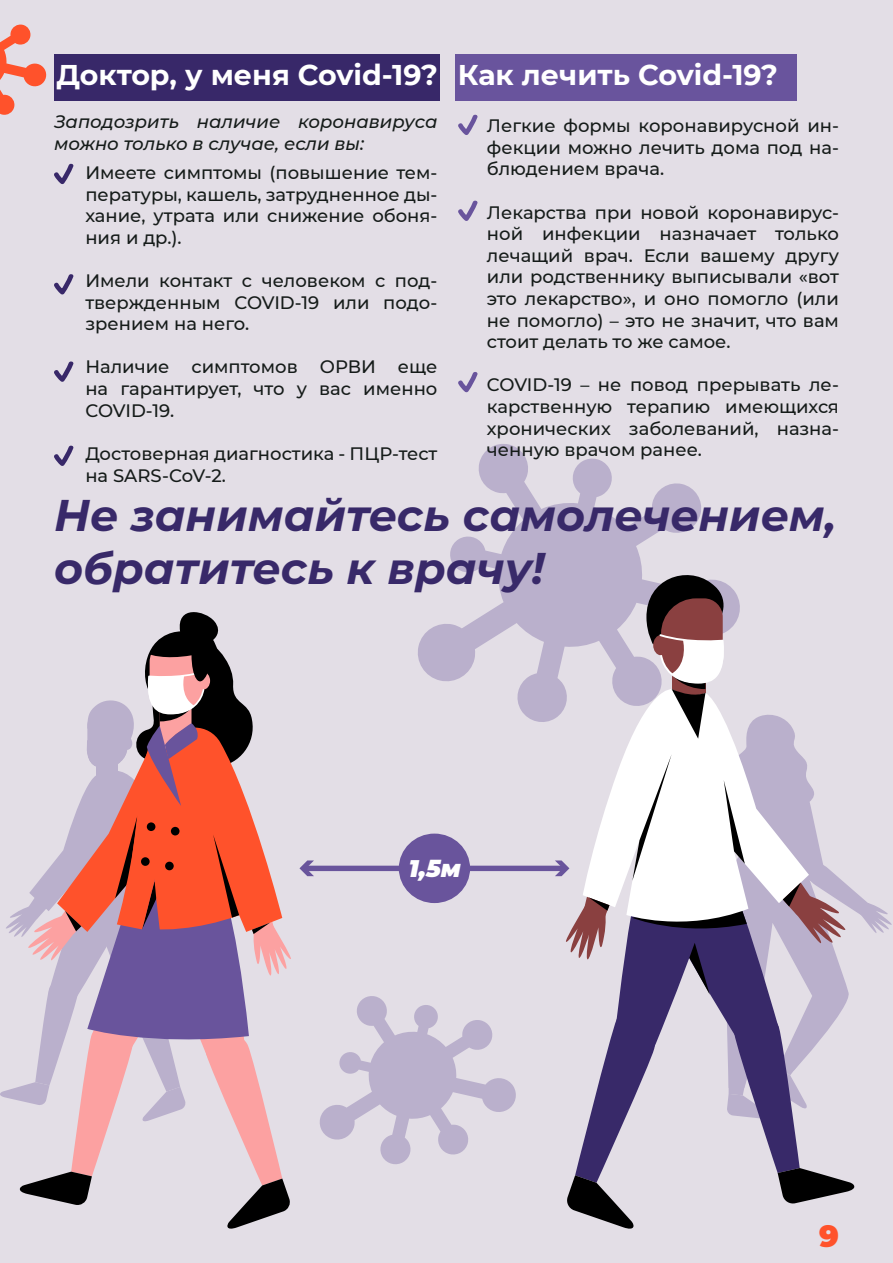
<style>
.page{position:relative;width:893px;height:1263px;background:#e3dee6}
.page>*{position:absolute;margin:0;border:0;box-sizing:border-box;transform-origin:0 0}
.t1{font:italic 700 44.25px/53.1px "Montserrat";color:#382969}
.t2{font:900 30px "Montserrat";color:#ff522b}
.t3{font:700 28.5px "Montserrat";color:#fff}
.t4{font:italic 900 24px "Montserrat";color:#fff}
.t5{font:500 18px/21.6px "Montserrat";color:#151b19;text-align:justify}
.t6{font:italic 500 18px/21.6px "Montserrat";color:#151b19}
</style>
<div class="page">
<svg style="left:418px;top:444px;width:283px;height:278px"></svg>
<svg style="left:319px;top:996px;width:197px;height:168px"></svg>
<svg style="left:0;top:612px;width:291px;height:617px"></svg>
<div style="left:399px;top:833px;width:71px;height:70px;background:#69549c;border-radius:50%"></div>
<div style="left:305px;top:866px;width:259px;height:5px;background:#69549c"></div>
<svg style="left:299px;top:860px;width:15px;height:16px"></svg>
<svg style="left:555px;top:565px;width:337px;height:664px"></svg>
<svg style="left:0;top:24px;width:47px;height:91px"></svg>
<div style="left:455px;top:54px;width:342px;height:47px;background:#69549d"></div>
<div style="left:54px;top:54px;width:386px;height:47px;background:#382869"></div>
<svg style="left:458px;top:200px;width:20px;height:21px"></svg>
<svg style="left:458px;top:114px;width:20px;height:21px"></svg>
<svg style="left:458px;top:372px;width:20px;height:21px"></svg>
<svg style="left:54px;top:163px;width:20px;height:21px"></svg>
<svg style="left:54px;top:274px;width:20px;height:21px"></svg>
<svg style="left:54px;top:361px;width:20px;height:21px"></svg>
<svg style="left:54px;top:445px;width:20px;height:21px"></svg>
<h3 class="t3" style="left:56px;top:54px;width:723px">Доктор, у меня Covid-19? Как лечить Covid-19?</h3>
<p class="t6" style="left:54px;top:110px;width:385px">Заподозрить наличие коронавируса можно только в случае, если вы:</p>
<p class="t5" style="left:85px;top:161px;width:354px">Имеете симптомы (повышение тем&shy;пературы, кашель, затрудненное ды&shy;хание, утрата или снижение обоня&shy;ния и др.).</p>
<p class="t5" style="left:85px;top:269px;width:354px">Имели контакт с человеком с под&shy;твержденным COVID-19 или подо&shy;зрением на него.</p>
<p class="t5" style="left:85px;top:356px;width:354px">Наличие симптомов ОРВИ еще на гарантирует, что у вас именно COVID-19.</p>
<p class="t5" style="left:85px;top:442px;width:354px">Достоверная диагностика - ПЦР-тест на SARS-CoV-2.</p>
<p class="t5" style="left:487px;top:114px;width:354px">Легкие формы коронавирусной ин&shy;фекции можно лечить дома под на&shy;блюдением врача.</p>
<p class="t5" style="left:487px;top:201px;width:354px">Лекарства при новой коронавирус&shy;ной инфекции назначает только лечащий врач. Если вашему другу или родственнику выписывали «вот это лекарство», и оно помогло (или не помогло) – это не значит, что вам стоит делать то же самое.</p>
<p class="t5" style="left:487px;top:373px;width:354px">COVID-19 – не повод прерывать ле&shy;карственную терапию имеющихся хронических заболеваний, назна&shy;ченную врачом ранее.</p>
<h1 class="t1" style="left:54px;top:486px;width:784px">Не занимайтесь самолечением, обратитесь к врачу!</h1>
<h3 class="t4" style="left:409px;top:850px;width:54px">1,5м</h3>
<h2 class="t2" style="left:819px;top:1213px;width:21px">9</h2>
</div>
